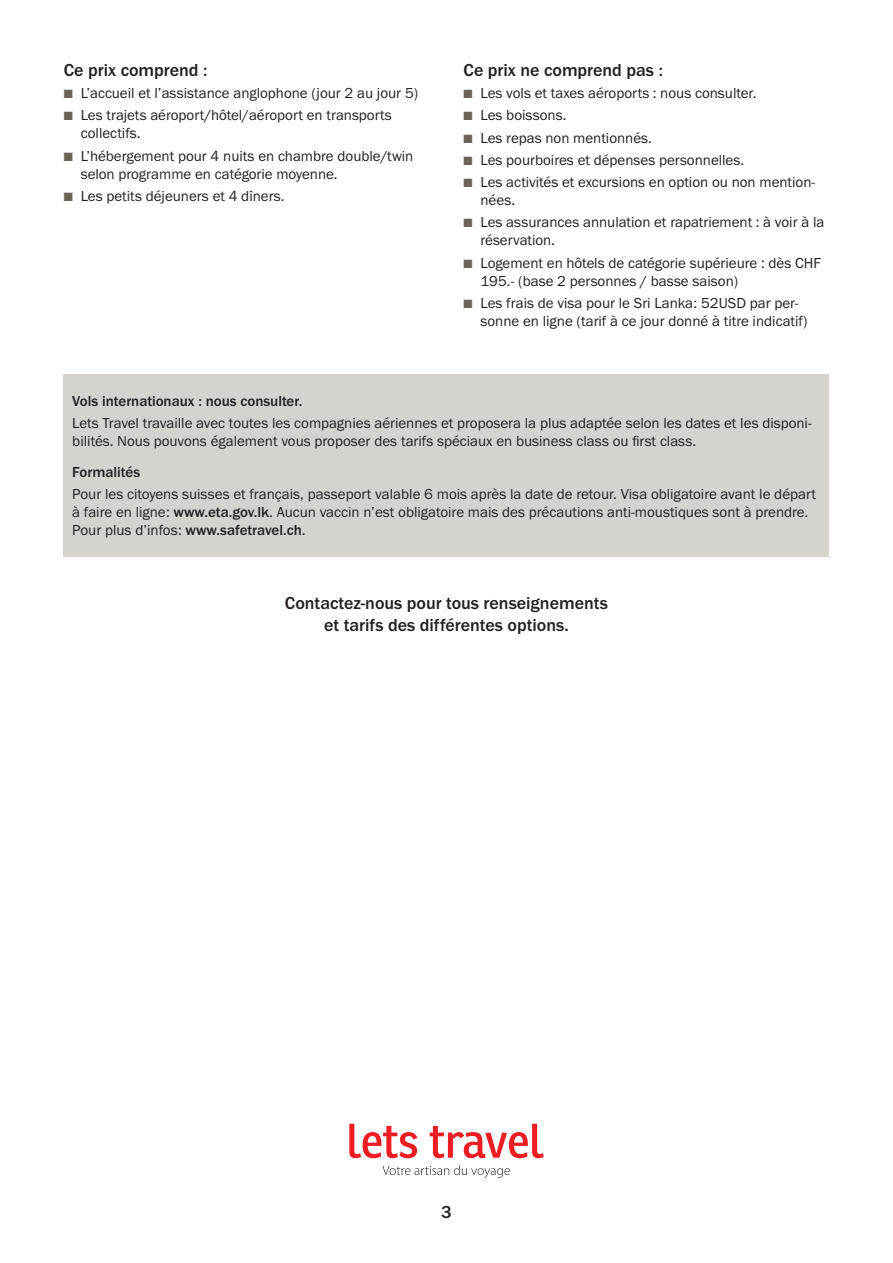
<style>
.page{position:relative;width:893px;height:1263px;background:#fff}
.page>*{position:absolute;margin:0;border:0;box-sizing:border-box;transform-origin:0 0}
.t1{font:500 18px/21.6px "Franklin Gothic URW";color:#231f20;text-align:center}
.t2{font:15px/18px "Franklin Gothic URW Boo";color:#231f20}
.t3{font:500 15px "Franklin Gothic URW";color:#231f20}
.s1{color:#6b6357}
.s2{font-family:"Franklin Gothic URW";font-weight:500}
</style>
<div class="page">
<svg style="left:349px;top:1124px;width:68px;height:34px"></svg>
<svg style="left:430px;top:1124px;width:114px;height:34px"></svg>
<svg style="left:382px;top:1165px;width:128px;height:13px"></svg>
<div style="left:64px;top:374px;width:765px;height:183px;background:#d6d3cf"></div>
<p class="t1" style="left:64px;top:59px;width:145px">Ce prix comprend :</p>
<p class="t2" style="left:64px;top:84px;width:356px"><span class="s1">■</span> L’accueil et l’assistance anglophone (jour 2 au jour 5)</p>
<p class="t2" style="left:81px;top:106px;width:313px;text-indent:-17px"><span class="s1">■</span> Les trajets aéroport/hôtel/aéroport en transports collectifs.</p>
<p class="t2" style="left:81px;top:146px;width:334px;text-indent:-17px"><span class="s1">■</span> L’hébergement pour 4 nuits en chambre double/twin selon programme en catégorie moyenne.</p>
<p class="t2" style="left:64px;top:187px;width:222px"><span class="s1">■</span> Les petits déjeuners et 4 dîners.</p>
<p class="t1" style="left:463px;top:59px;width:201px">Ce prix ne comprend pas :</p>
<p class="t2" style="left:463px;top:84px;width:294px"><span class="s1">■</span> Les vols et taxes aéroports : nous consulter.</p>
<p class="t2" style="left:463px;top:106px;width:104px"><span class="s1">■</span> Les boissons.</p>
<p class="t2" style="left:463px;top:128px;width:190px"><span class="s1">■</span> Les repas non mentionnés.</p>
<p class="t2" style="left:463px;top:151px;width:282px"><span class="s1">■</span> Les pourboires et dépenses personnelles.</p>
<p class="t2" style="left:480px;top:173px;width:336px;text-indent:-17px"><span class="s1">■</span> Les activités et excursions en option ou non mention&shy;nées.</p>
<p class="t2" style="left:480px;top:213px;width:345px;text-indent:-17px"><span class="s1">■</span> Les assurances annulation et rapatriement : à voir à la réservation.</p>
<p class="t2" style="left:480px;top:253px;width:342px;text-indent:-17px"><span class="s1">■</span> Logement en hôtels de catégorie supérieure : dès CHF<br>195.- (base 2 personnes / basse saison)</p>
<p class="t2" style="left:480px;top:294px;width:329px;text-indent:-17px"><span class="s1">■</span> Les frais de visa pour le Sri Lanka: 52USD par per&shy;sonne en ligne (tarif à ce jour donné à titre indicatif)</p>
<p class="t3" style="left:72px;top:392px;width:232px">Vols internationaux : nous consulter.</p>
<p class="t2" style="left:72px;top:414px;width:741px">Lets Travel travaille avec toutes les compagnies aériennes et proposera la plus adaptée selon les dates et les disponi&shy;bilités. Nous pouvons également vous proposer des tarifs spéciaux en business class ou first class.</p>
<p class="t3" style="left:72px;top:463px;width:69px">Formalités</p>
<p class="t2" style="left:72px;top:485px;width:745px">Pour les citoyens suisses et français, passeport valable 6 mois après la date de retour. Visa obligatoire avant le départ à faire en ligne: <span class="s2">www.eta.gov.lk</span>. Aucun vaccin n’est obligatoire mais des précautions anti-moustiques sont à prendre.<br>Pour plus d’infos: <span class="s2">www.safetravel.ch</span>.</p>
<p class="t1" style="left:285px;top:592px;width:325px">Contactez-nous pour tous renseignements et tarifs des différentes options.</p>
<p class="t1" style="left:441px;top:1200px;width:12px">3</p>
</div>
